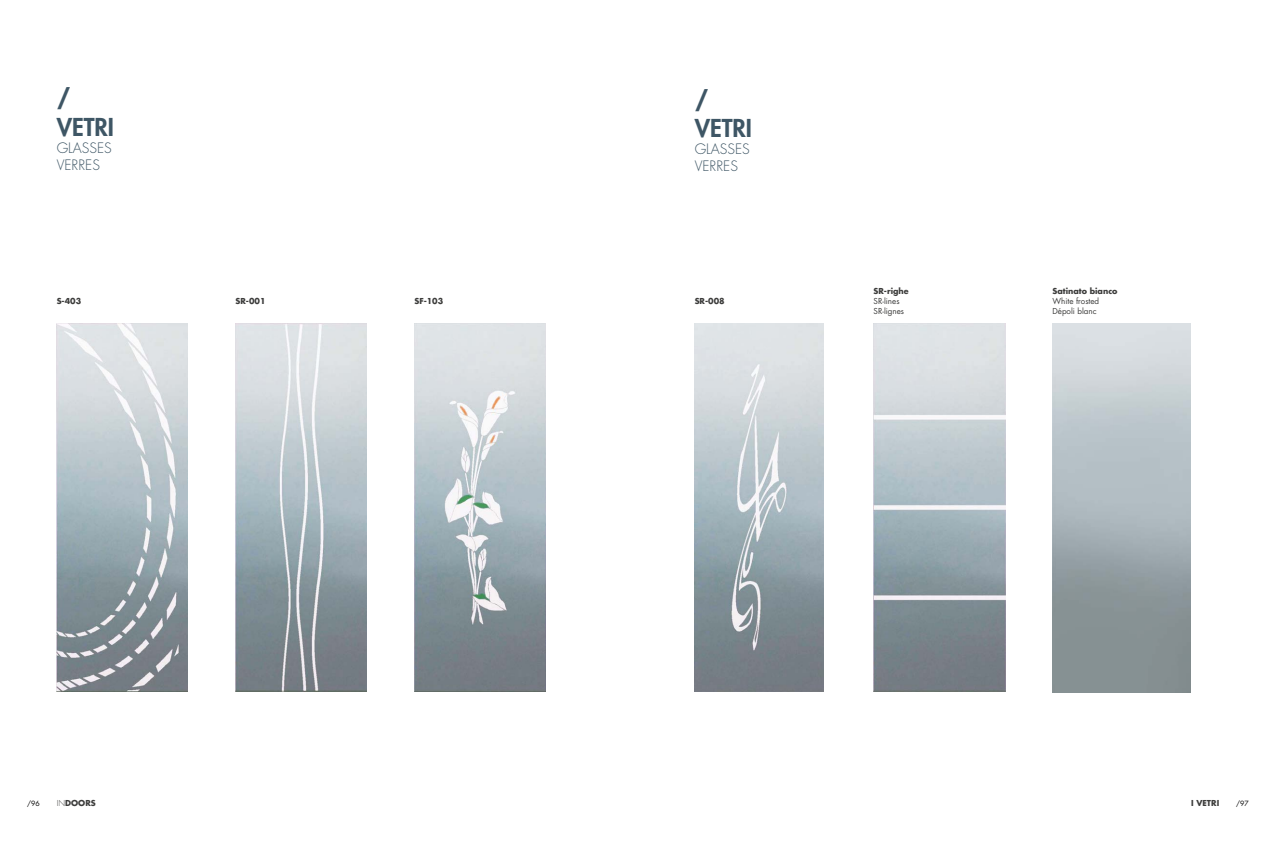
<style>
.page{position:relative;width:1276px;height:842px;background:#fff}
.page>*{position:absolute;margin:0;border:0;box-sizing:border-box;transform-origin:0 0}
.t1{font:800 24px "Futura Std";color:#3e5665}
.t2{font:700 24px "Futura";color:#3e5665}
.t3{font:300 14px/16.8px "Futura Std";color:#3e5665}
.t4{font:700 8px "Futura";color:#3c3c3b}
.t5{font:8px/9.6px "Futura";color:#3c3c3b}
.t6{font:7px "Futura";color:#000}
.s1{font-weight:300}
</style>
<div class="page">
<img style="left:873px;top:324px;width:132px;height:368px">
<img style="left:57px;top:324px;width:131px;height:368px">
<img style="left:235px;top:324px;width:131px;height:368px">
<img style="left:414px;top:324px;width:132px;height:368px">
<img style="left:694px;top:324px;width:130px;height:368px">
<h1 class="t2" style="left:57px;top:82px;width:15px">/</h1>
<h1 class="t1" style="left:57px;top:112px;width:59px">VETRI</h1>
<h2 class="t3" style="left:57px;top:140px;width:57px">GLASSES<br>VERRES</h2>
<p class="t4" style="left:57px;top:295px;width:26px">S-403</p>
<h1 class="t2" style="left:694px;top:83px;width:15px">/</h1>
<h1 class="t1" style="left:694px;top:113px;width:59px">VETRI</h1>
<h2 class="t3" style="left:694px;top:141px;width:57px">GLASSES<br>VERRES</h2>
<p class="t4" style="left:235px;top:295px;width:31px">SR-001</p>
<p class="t4" style="left:414px;top:295px;width:30px">SF-103</p>
<p class="t4" style="left:694px;top:295px;width:31px">SR-008</p>
<p class="t4" style="left:873px;top:286px;width:37px">SR-righe</p>
<p class="t5" style="left:873px;top:296px;width:32px">SR-lines<br>SR-lignes</p>
<p class="t4" style="left:1052px;top:286px;width:67px">Satinato bianco</p>
<p class="t5" style="left:1052px;top:296px;width:48px">White frosted<br>Dépoli blanc</p>
<p class="t6" style="left:27px;top:799px;width:14px">/96</p>
<p class="t4" style="left:57px;top:797px;width:40px"><span class="s1">IN</span>DOORS</p>
<p class="t6" style="left:1236px;top:799px;width:14px">/97</p>
<p class="t4" style="left:1191px;top:797px;width:30px">I VETRI</p>
</div>
